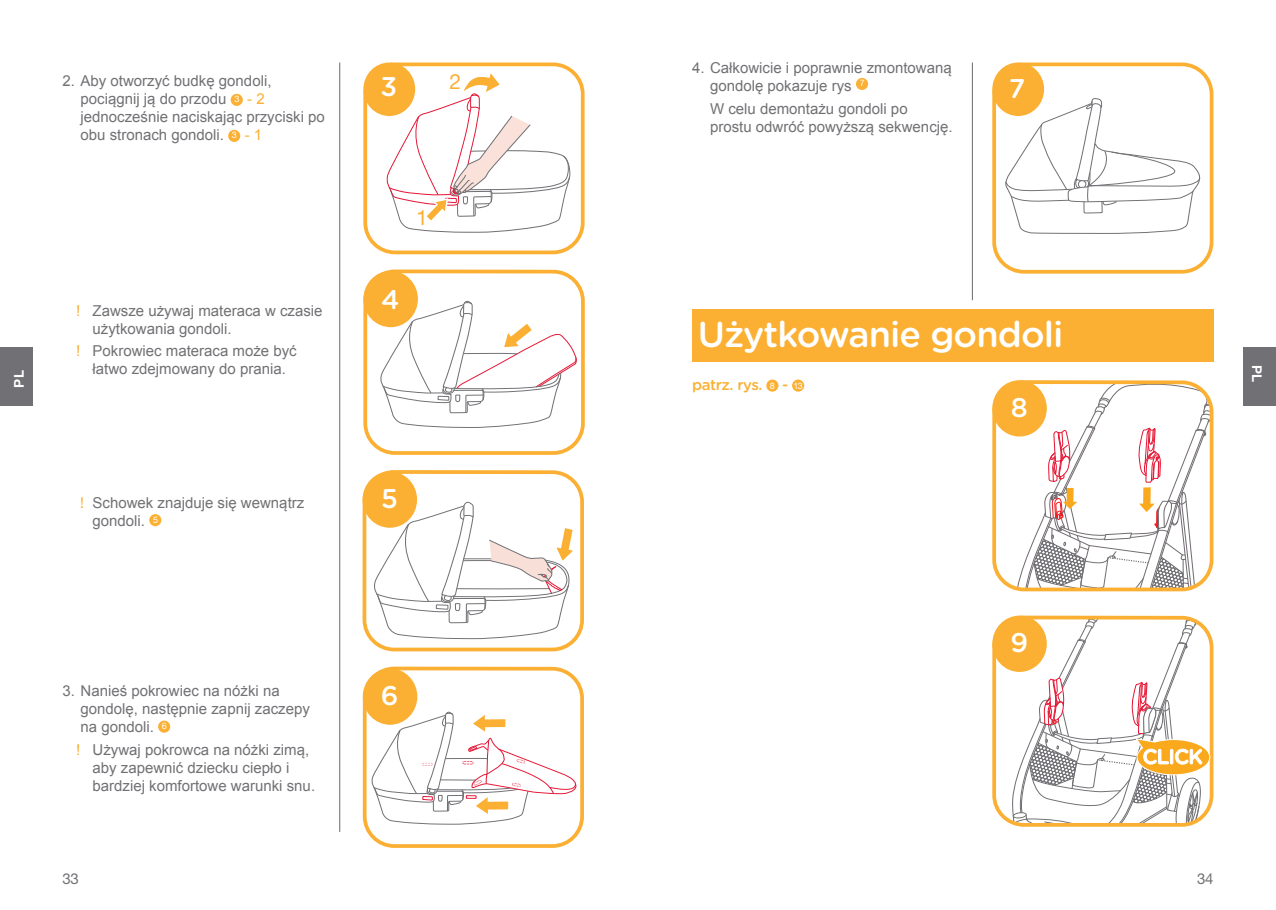
<style>
.page{position:relative;width:1276px;height:910px;background:#fff}
.page>*{position:absolute;margin:0;border:0;box-sizing:border-box;transform-origin:0 0}
.t1{font:500 36px "Gotham Rounded";letter-spacing:-.025em;color:#fff}
.t2{font:500 27px "Gotham Rounded";color:#fff}
.t3{font:21px "Helvetica Neue LT Std";color:#fbb033}
.t4{font:15px/18px "Arial";color:#717074}
.t5{font:500 15px "Gotham Rounded";letter-spacing:-.03em;color:#fbb033}
.t6{font:15px "Helvetica Neue LT Std";color:#717074}
.t7{font:700 13.5px "Helvetica Neue LT Std";color:#fff}
.s1{font-family:"Helvetica Neue LT Std";font-size:9px;color:#fff}
.s2{color:#fbb033}
.s3{font-family:"Helvetica Neue LT Std";font-weight:400;font-size:9px;color:#fff}
.s4{font-family:"Helvetica Neue LT Std";color:#fbb033}
</style>
<div class="page">
<div style="left:149px;top:514px;width:12px;height:12px;background:#fbb033;border-radius:50%"></div>
<div style="left:231px;top:94px;width:12px;height:12px;background:#fbb033;border-radius:50%"></div>
<div style="left:228px;top:130px;width:12px;height:12px;background:#fbb033;border-radius:50%"></div>
<div style="left:158px;top:721px;width:12px;height:12px;background:#fbb033;border-radius:50%"></div>
<div style="left:856px;top:78px;width:12px;height:12px;background:#fbb033;border-radius:50%"></div>
<hr style="left:339px;top:63px;width:1px;height:769px;background:#717074">
<hr style="left:972px;top:63px;width:1px;height:237px;background:#717074">
<div style="left:692px;top:309px;width:521px;height:53px;background:#fbb033"></div>
<div style="left:766px;top:380px;width:12px;height:12px;background:#fbb033;border-radius:50%"></div>
<div style="left:792px;top:380px;width:12px;height:12px;background:#fbb033;border-radius:50%"></div>
<div style="left:0;top:347px;width:33px;height:58px;background:#717074"></div>
<div style="left:1243px;top:347px;width:33px;height:58px;background:#717074"></div>
<div style="left:363px;top:269px;width:222px;height:186px;border:4px solid #fbb033;border-radius:30px"></div>
<div style="left:363px;top:271px;width:55px;height:56px;background:#fbb033;border-radius:50%"></div>
<svg style="left:379px;top:297px;width:198px;height:131px"></svg>
<svg style="left:1005px;top:95px;width:195px;height:139px"></svg>
<div style="left:992px;top:63px;width:221px;height:211px;border:4px solid #fbb033;border-radius:30px"></div>
<div style="left:992px;top:63px;width:52px;height:53px;background:#fbb033;border-radius:50%"></div>
<div style="left:363px;top:63px;width:221px;height:191px;border:4px solid #fbb033;border-radius:30px"></div>
<div style="left:363px;top:63px;width:52px;height:53px;background:#fbb033;border-radius:50%"></div>
<svg style="left:385px;top:73px;width:185px;height:160px"></svg>
<div style="left:363px;top:667px;width:221px;height:181px;border:4px solid #fbb033;border-radius:30px"></div>
<div style="left:363px;top:668px;width:54px;height:57px;background:#fbb033;border-radius:50%"></div>
<svg style="left:370px;top:708px;width:207px;height:117px"></svg>
<div style="left:362px;top:470px;width:222px;height:181px;border:4px solid #fbb033;border-radius:30px"></div>
<div style="left:362px;top:471px;width:55px;height:57px;background:#fbb033;border-radius:50%"></div>
<svg style="left:372px;top:498px;width:204px;height:145px"></svg>
<div style="left:992px;top:616px;width:221px;height:211px;border:4px solid #fbb033;border-radius:30px"></div>
<div style="left:992px;top:616px;width:54px;height:56px;background:#fbb033;border-radius:50%"></div>
<div style="left:992px;top:380px;width:221px;height:211px;border:4px solid #fbb033;border-radius:30px"></div>
<div style="left:992px;top:380px;width:54px;height:57px;background:#fbb033;border-radius:50%"></div>
<svg style="left:1014px;top:382px;width:197px;height:208px"></svg>
<svg style="left:1011px;top:617px;width:199px;height:208px"></svg>
<p class="t4" style="left:81px;top:72px;width:246px;text-indent:-18px">2. Aby otworzyć budkę gondoli, pociągnij ją do przodu <span class="s1">3</span> <span class="s2">- 2 </span>jednocześnie naciskając przyciski po obu stronach gondoli. <span class="s1">3</span> <span class="s2">- 1</span></p>
<p class="t4" style="left:710px;top:59px;width:243px;text-indent:-18px">4. Całkowicie i poprawnie zmontowaną gondolę pokazuje rys <sup>7</sup></p>
<p class="t4" style="left:710px;top:100px;width:244px">W celu demontażu gondoli po prostu odwróć powyższą sekwencję.</p>
<h3 class="t3" style="left:449px;top:69px;width:13px">2</h3>
<h2 class="t2" style="left:380px;top:67px;width:18px">3</h2>
<h2 class="t2" style="left:1009px;top:69px;width:18px">7</h2>
<h3 class="t3" style="left:416px;top:205px;width:13px">1</h3>
<h2 class="t2" style="left:381px;top:280px;width:20px">4</h2>
<p class="t4" style="left:93px;top:302px;width:232px;text-indent:-16px"><span class="s2">!</span> Zawsze używaj materaca w czasie użytkowania gondoli.</p>
<p class="t4" style="left:76px;top:342px;width:222px;text-align:center"><span class="s2">!</span> Pokrowiec materaca może być łatwo zdejmowany do prania.</p>
<h1 class="t1" style="left:697px;top:308px;width:367px">Użytkowanie gondoli</h1>
<p class="t7" style="left:11px;top:388px;width:19px;rotate:-90deg">PL</p>
<p class="t5" style="left:692px;top:374px;width:112px">patrz. rys. <span class="s3">8</span> - <span class="s3">13</span></p>
<p class="t4" style="left:93px;top:494px;width:213px;text-indent:-12px"><span class="s4">!</span> Schowek znajduje się wewnątrz gondoli. <sup>5</sup></p>
<h2 class="t2" style="left:381px;top:479px;width:18px">5</h2>
<h2 class="t2" style="left:1010px;top:388px;width:19px">8</h2>
<p class="t7" style="left:1265px;top:365px;width:19px;rotate:90deg">PL</p>
<p class="t4" style="left:81px;top:682px;width:231px;text-indent:-18px">3. Nanieś pokrowiec na nóżki na gondolę, następnie zapnij zaczepy na gondoli. <sup>6</sup></p>
<p class="t4" style="left:93px;top:741px;width:224px;text-indent:-16px"><span class="s2">!</span> Używaj pokrowca na nóżki zimą, aby zapewnić dziecku ciepło i bardziej komfortowe warunki snu.</p>
<h2 class="t2" style="left:381px;top:676px;width:19px">6</h2>
<h2 class="t2" style="left:1010px;top:623px;width:19px">9</h2>
<p class="t6" style="left:63px;top:870px;width:18px">33</p>
<p class="t6" style="left:1197px;top:870px;width:18px">34</p>
</div>
